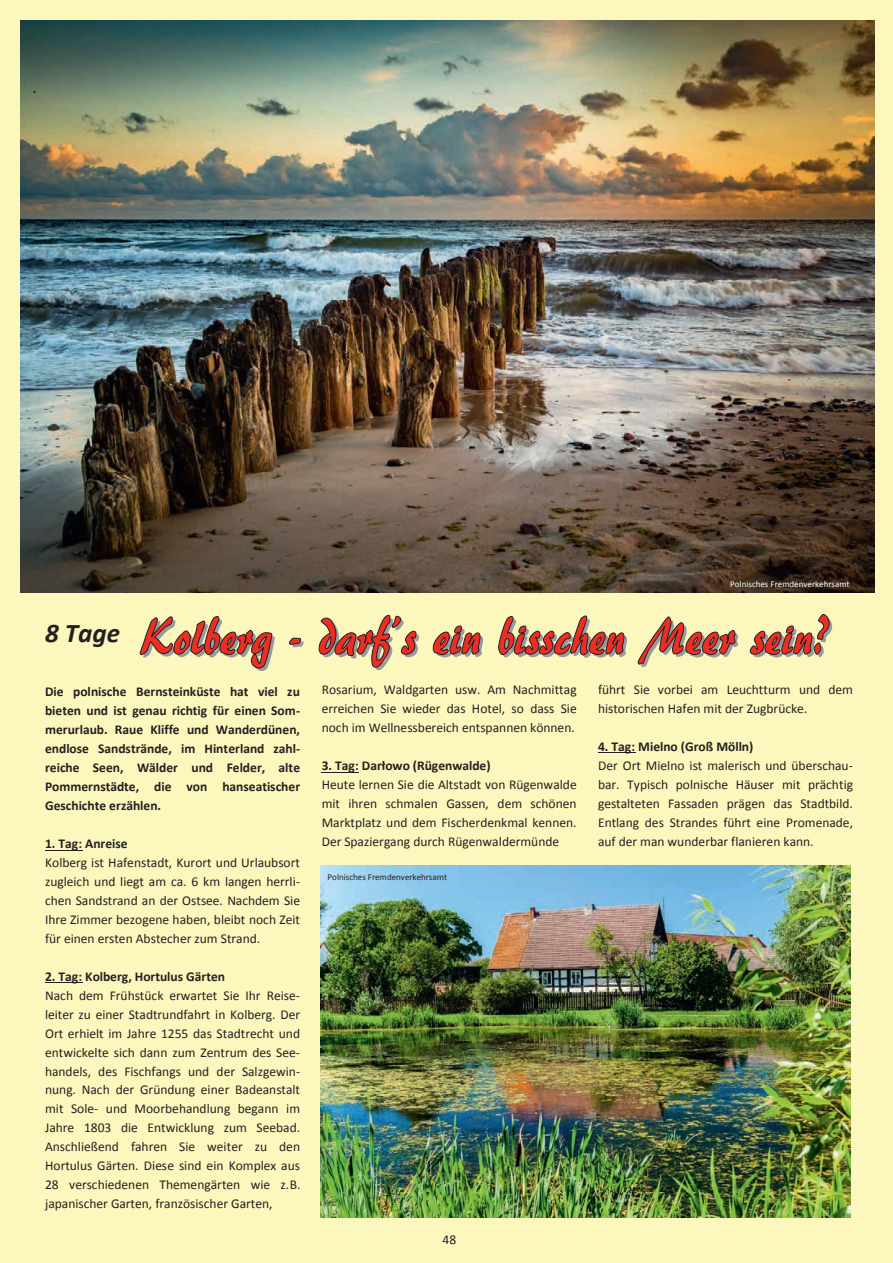
<style>
.page{position:relative;width:893px;height:1263px;background:#fcf8bd}
.page>*{position:absolute;margin:0;border:0;box-sizing:border-box;transform-origin:0 0}
.t1{font:italic 700 27px "Calibri";color:#231f20}
.t2{font:13.5px/18.9px "Calibri";color:#231f20;text-align:justify}
.t3{font:700 13.5px/18.9px "Calibri";color:#231f20;text-align:justify}
.t4{font:9px "Calibri";color:#231f20}
.t5{font:9px "Calibri";color:#fff}
</style>
<div class="page">
<img style="left:21px;top:20px;width:853px;height:573px">
<img style="left:321px;top:865px;width:530px;height:352px">
<svg style="left:139px;top:616px;width:136px;height:55px"></svg>
<svg style="left:289px;top:637px;width:15px;height:10px"></svg>
<svg style="left:318px;top:615px;width:165px;height:158px"></svg>
<svg style="left:498px;top:615px;width:129px;height:43px"></svg>
<svg style="left:637px;top:616px;width:101px;height:51px"></svg>
<svg style="left:749px;top:614px;width:83px;height:44px"></svg>
<hr style="left:45px;top:849px;width:37px;height:1px;background:#231f20">
<hr style="left:45px;top:982px;width:37px;height:1px;background:#231f20">
<hr style="left:322px;top:771px;width:37px;height:1px;background:#231f20">
<hr style="left:598px;top:752px;width:37px;height:1px;background:#231f20">
<h1 class="t1" style="left:45px;top:616px;width:76px">8 Tage</h1>
<p class="t3" style="left:45px;top:682px;width:257px">Die polnische Bernsteinküste hat viel zu bieten und ist genau richtig für einen Som&shy;merurlaub. Raue Kliffe und Wanderdünen, endlose Sandstrände, im Hinterland zahl&shy;reiche Seen, Wälder und Felder, alte Pommernstädte, die von hanseatischer Geschichte erzählen.</p>
<p class="t3" style="left:45px;top:834px;width:84px">1. Tag: Anreise</p>
<p class="t2" style="left:45px;top:853px;width:257px">Kolberg ist Hafenstadt, Kurort und Urlaubsort zugleich und liegt am ca. 6 km langen herrli&shy;chen Sandstrand an der Ostsee. Nachdem Sie Ihre Zimmer bezogene haben, bleibt noch Zeit für einen ersten Abstecher zum Strand.</p>
<p class="t3" style="left:45px;top:967px;width:181px">2. Tag: Kolberg, Hortulus Gärten</p>
<p class="t2" style="left:45px;top:986px;width:257px">Nach dem Frühstück erwartet Sie Ihr Reise&shy;leiter zu einer Stadtrundfahrt in Kolberg. Der Ort erhielt im Jahre 1255 das Stadtrecht und entwickelte sich dann zum Zentrum des See&shy;handels, des Fischfangs und der Salzgewin&shy;nung. Nach der Gründung einer Badeanstalt mit Sole- und Moorbehandlung begann im Jahre 1803 die Entwicklung zum Seebad.<br>Anschließend fahren Sie weiter zu den Hortulus Gärten. Diese sind ein Komplex aus 28 verschiedenen Themengärten wie z.B. japanischer Garten, französischer Garten,</p>
<p class="t5" style="left:730px;top:578px;width:121px">Polnisches Fremdenverkehrsamt</p>
<p class="t2" style="left:322px;top:680px;width:257px">Rosarium, Waldgarten usw. Am Nachmittag erreichen Sie wieder das Hotel, so dass Sie noch im Wellnessbereich entspannen können.</p>
<p class="t3" style="left:322px;top:756px;width:170px">3. Tag: Darłowo (Rügenwalde)</p>
<p class="t2" style="left:322px;top:775px;width:257px">Heute lernen Sie die Altstadt von Rügenwalde mit ihren schmalen Gassen, dem schönen Marktplatz und dem Fischerdenkmal kennen.<br>Der Spaziergang durch Rügenwaldermünde</p>
<p class="t4" style="left:328px;top:871px;width:121px">Polnisches Fremdenverkehrsamt</p>
<p class="t2" style="left:598px;top:680px;width:256px">führt Sie vorbei am Leuchtturm und dem historischen Hafen mit der Zugbrücke.</p>
<p class="t3" style="left:598px;top:737px;width:157px">4. Tag: Mielno (Groß Mölln)</p>
<p class="t2" style="left:598px;top:756px;width:257px">Der Ort Mielno ist malerisch und überschau&shy;bar. Typisch polnische Häuser mit prächtig gestalteten Fassaden prägen das Stadtbild.<br>Entlang des Strandes führt eine Promenade, auf der man wunderbar flanieren kann.</p>
<p class="t2" style="left:443px;top:1230px;width:15px">48</p>
</div>
